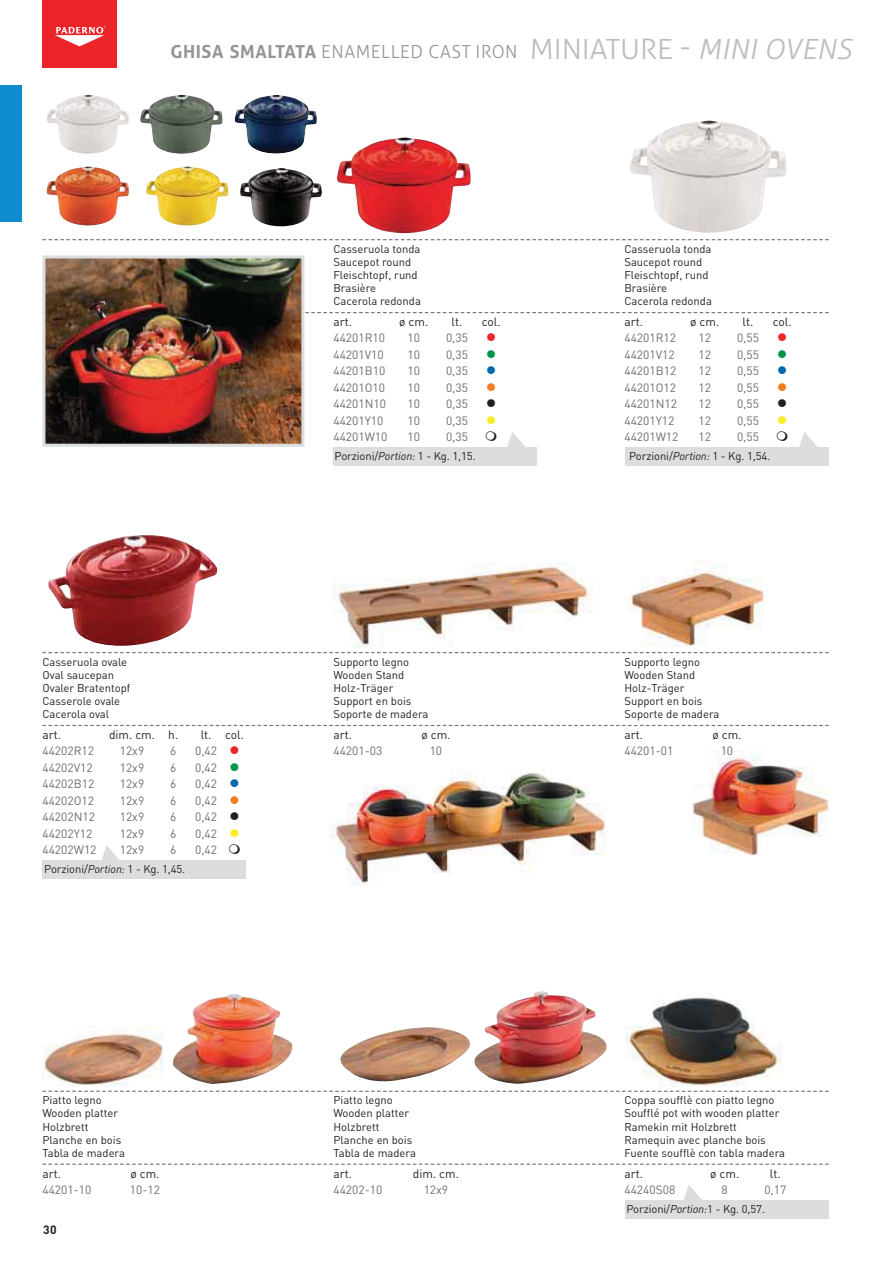
<style>
.page{position:relative;width:893px;height:1263px;background:#fff}
.page>*{position:absolute;margin:0;border:0;box-sizing:border-box;transform-origin:0 0}
.t1{font:300 18px "Aller";letter-spacing:.03em;color:#939598}
.t2{font:12px "DIN";color:#6d6e70}
.t3{font:12px "DIN";color:#231f20}
.t4{font:700 12px "DIN";color:#231f20}
.t5{font:11.25px/13.2px "DIN";color:#231f20}
.s1{font-weight:700}
.s2{font-size:27.9px;color:#bdbdc0}
.s3{font-style:italic;font-size:27.9px;color:#bdbdc0}
.s4{font-style:italic}
</style>
<div class="page">
<svg style="left:507px;top:432px;width:18px;height:15px"></svg>
<div style="left:333px;top:447px;width:204px;height:19px;background:#dcddde"></div>
<svg style="left:102px;top:845px;width:17px;height:15px"></svg>
<div style="left:42px;top:860px;width:204px;height:19px;background:#dcddde"></div>
<svg style="left:684px;top:1185px;width:18px;height:15px"></svg>
<div style="left:625px;top:1200px;width:204px;height:18px;background:#dcddde"></div>
<svg style="left:799px;top:432px;width:18px;height:15px"></svg>
<div style="left:625px;top:447px;width:204px;height:19px;background:#dcddde"></div>
<img style="left:692px;top:751px;width:137px;height:104px">
<img style="left:42px;top:1027px;width:122px;height:60px">
<img style="left:172px;top:994px;width:120px;height:90px">
<svg style="left:42px;top:1164px;width:787px;height:1px"></svg>
<svg style="left:42px;top:1091px;width:787px;height:1px"></svg>
<img style="left:340px;top:1027px;width:130px;height:55px">
<img style="left:625px;top:997px;width:156px;height:90px">
<img style="left:48px;top:535px;width:169px;height:111px">
<svg style="left:42px;top:725px;width:787px;height:1px"></svg>
<svg style="left:42px;top:652px;width:787px;height:1px"></svg>
<img style="left:333px;top:562px;width:260px;height:86px">
<img style="left:330px;top:769px;width:276px;height:116px">
<img style="left:629px;top:560px;width:137px;height:87px">
<img style="left:47px;top:167px;width:82px;height:59px">
<img style="left:146px;top:167px;width:82px;height:59px">
<img style="left:240px;top:168px;width:82px;height:59px">
<img style="left:47px;top:95px;width:82px;height:59px">
<img style="left:140px;top:95px;width:82px;height:59px">
<img style="left:235px;top:95px;width:82px;height:59px">
<svg style="left:304px;top:312px;width:525px;height:1px"></svg>
<svg style="left:42px;top:239px;width:787px;height:1px"></svg>
<img style="left:337px;top:137px;width:134px;height:96px">
<img style="left:630px;top:120px;width:156px;height:113px">
<img style="left:46px;top:259px;width:254px;height:184px">
<div style="left:42px;top:255px;width:262px;height:192px;border:3px solid #dcddde"></div>
<div style="left:0;top:85px;width:21px;height:137px;background:#0f8ccd"></div>
<div style="left:42px;top:0;width:75px;height:67px;background:#eb2429"></div>
<svg style="left:55px;top:26px;width:50px;height:20px"></svg>
<img style="left:474px;top:991px;width:133px;height:93px">
<h1 class="t1" style="left:171px;top:45px;width:683px"><span class="s1">GHISA SMALTATA</span> ENAMELLED CAST IRON <span class="s2">MINIATURE -</span> <span class="s3">MINI OVENS</span></h1>
<p class="t5" style="left:42px;top:656px;width:89px">Casseruola ovale<br>Oval saucepan<br>Ovaler Bratentopf<br>Casserole ovale<br>Cacerola oval</p>
<p class="t3" style="left:42px;top:730px;width:20px">art.</p>
<p class="t3" style="left:109px;top:730px;width:71px">dim. cm. h.</p>
<p class="t3" style="left:201px;top:730px;width:45px">lt. col.</p>
<p class="t2" style="left:42px;top:747px;width:53px">44202R12</p>
<p class="t2" style="left:120px;top:747px;width:26px">12x9</p>
<p class="t2" style="left:170px;top:747px;width:8px">6</p>
<p class="t2" style="left:195px;top:747px;width:23px">0,42</p>
<p class="t2" style="left:42px;top:763px;width:52px">44202V12</p>
<p class="t2" style="left:120px;top:763px;width:26px">12x9</p>
<p class="t2" style="left:170px;top:763px;width:8px">6</p>
<p class="t2" style="left:195px;top:763px;width:23px">0,42</p>
<p class="t2" style="left:42px;top:780px;width:53px">44202B12</p>
<p class="t2" style="left:120px;top:780px;width:26px">12x9</p>
<p class="t2" style="left:170px;top:780px;width:8px">6</p>
<p class="t2" style="left:195px;top:780px;width:23px">0,42</p>
<p class="t2" style="left:42px;top:796px;width:53px">44202O12</p>
<p class="t2" style="left:120px;top:796px;width:26px">12x9</p>
<p class="t2" style="left:170px;top:796px;width:8px">6</p>
<p class="t2" style="left:195px;top:796px;width:23px">0,42</p>
<p class="t2" style="left:42px;top:813px;width:54px">44202N12</p>
<p class="t2" style="left:120px;top:813px;width:26px">12x9</p>
<p class="t2" style="left:170px;top:813px;width:8px">6</p>
<p class="t2" style="left:195px;top:813px;width:23px">0,42</p>
<p class="t2" style="left:42px;top:829px;width:51px">44202Y12</p>
<p class="t2" style="left:120px;top:829px;width:26px">12x9</p>
<p class="t2" style="left:170px;top:829px;width:8px">6</p>
<p class="t2" style="left:195px;top:829px;width:23px">0,42</p>
<p class="t2" style="left:42px;top:846px;width:56px">44202W12</p>
<p class="t2" style="left:120px;top:846px;width:26px">12x9</p>
<p class="t2" style="left:170px;top:846px;width:8px">6</p>
<p class="t2" style="left:195px;top:846px;width:23px">0,42</p>
<p class="t5" style="left:44px;top:863px;width:143px">Porzioni/<span class="s4">Portion:</span> 1 - Kg. 1,45.</p>
<p class="t5" style="left:42px;top:1095px;width:84px">Piatto legno<br>Wooden platter<br>Holzbrett<br>Planche en bois<br>Tabla de madera</p>
<p class="t3" style="left:42px;top:1169px;width:20px">art.</p>
<p class="t3" style="left:130px;top:1169px;width:30px">ø cm.</p>
<p class="t2" style="left:42px;top:1185px;width:50px">44201-10</p>
<p class="t2" style="left:130px;top:1185px;width:32px">10-12</p>
<p class="t4" style="left:43px;top:1221px;width:15px">30</p>
<p class="t5" style="left:333px;top:243px;width:89px">Casseruola tonda<br>Saucepot round<br>Fleischtopf, rund<br>Brasière<br>Cacerola redonda</p>
<p class="t3" style="left:333px;top:317px;width:20px">art.</p>
<p class="t3" style="left:399px;top:317px;width:30px">ø cm.</p>
<p class="t3" style="left:452px;top:317px;width:51px">lt. col.</p>
<p class="t2" style="left:333px;top:334px;width:53px">44201R10</p>
<p class="t2" style="left:407px;top:334px;width:14px">10</p>
<p class="t2" style="left:446px;top:334px;width:23px">0,35</p>
<p class="t2" style="left:333px;top:350px;width:52px">44201V10</p>
<p class="t2" style="left:407px;top:350px;width:14px">10</p>
<p class="t2" style="left:446px;top:350px;width:23px">0,35</p>
<p class="t2" style="left:333px;top:367px;width:53px">44201B10</p>
<p class="t2" style="left:407px;top:367px;width:14px">10</p>
<p class="t2" style="left:446px;top:367px;width:23px">0,35</p>
<p class="t2" style="left:333px;top:383px;width:53px">44201O10</p>
<p class="t2" style="left:407px;top:383px;width:14px">10</p>
<p class="t2" style="left:446px;top:383px;width:23px">0,35</p>
<p class="t2" style="left:333px;top:400px;width:54px">44201N10</p>
<p class="t2" style="left:407px;top:400px;width:14px">10</p>
<p class="t2" style="left:446px;top:400px;width:23px">0,35</p>
<p class="t2" style="left:333px;top:416px;width:51px">44201Y10</p>
<p class="t2" style="left:407px;top:416px;width:14px">10</p>
<p class="t2" style="left:446px;top:416px;width:23px">0,35</p>
<p class="t2" style="left:333px;top:433px;width:56px">44201W10</p>
<p class="t2" style="left:407px;top:433px;width:14px">10</p>
<p class="t2" style="left:446px;top:433px;width:23px">0,35</p>
<p class="t5" style="left:334px;top:451px;width:143px">Porzioni/<span class="s4">Portion:</span> 1 - Kg. 1,15.</p>
<p class="t5" style="left:333px;top:656px;width:97px">Supporto legno<br>Wooden Stand<br>Holz-Träger<br>Support en bois<br>Soporte de madera</p>
<p class="t3" style="left:333px;top:730px;width:20px">art.</p>
<p class="t3" style="left:421px;top:730px;width:30px">ø cm.</p>
<p class="t2" style="left:333px;top:747px;width:50px">44201-03</p>
<p class="t2" style="left:430px;top:747px;width:14px">10</p>
<p class="t5" style="left:333px;top:1095px;width:84px">Piatto legno<br>Wooden platter<br>Holzbrett<br>Planche en bois<br>Tabla de madera</p>
<p class="t3" style="left:333px;top:1169px;width:20px">art.</p>
<p class="t3" style="left:413px;top:1169px;width:47px">dim. cm.</p>
<p class="t2" style="left:333px;top:1185px;width:50px">44202-10</p>
<p class="t2" style="left:424px;top:1185px;width:26px">12x9</p>
<p class="t5" style="left:624px;top:243px;width:89px">Casseruola tonda<br>Saucepot round<br>Fleischtopf, rund<br>Brasière<br>Cacerola redonda</p>
<p class="t3" style="left:624px;top:317px;width:20px">art.</p>
<p class="t3" style="left:690px;top:317px;width:30px">ø cm.</p>
<p class="t3" style="left:742px;top:317px;width:51px">lt. col.</p>
<p class="t2" style="left:624px;top:334px;width:53px">44201R12</p>
<p class="t2" style="left:698px;top:334px;width:14px">12</p>
<p class="t2" style="left:737px;top:334px;width:23px">0,55</p>
<p class="t2" style="left:624px;top:350px;width:52px">44201V12</p>
<p class="t2" style="left:698px;top:350px;width:14px">12</p>
<p class="t2" style="left:737px;top:350px;width:23px">0,55</p>
<p class="t2" style="left:624px;top:367px;width:53px">44201B12</p>
<p class="t2" style="left:698px;top:367px;width:14px">12</p>
<p class="t2" style="left:737px;top:367px;width:23px">0,55</p>
<p class="t2" style="left:624px;top:383px;width:53px">44201O12</p>
<p class="t2" style="left:698px;top:383px;width:14px">12</p>
<p class="t2" style="left:737px;top:383px;width:23px">0,55</p>
<p class="t2" style="left:624px;top:400px;width:54px">44201N12</p>
<p class="t2" style="left:698px;top:400px;width:14px">12</p>
<p class="t2" style="left:737px;top:400px;width:23px">0,55</p>
<p class="t2" style="left:624px;top:416px;width:51px">44201Y12</p>
<p class="t2" style="left:698px;top:416px;width:14px">12</p>
<p class="t2" style="left:737px;top:416px;width:23px">0,55</p>
<p class="t2" style="left:624px;top:433px;width:56px">44201W12</p>
<p class="t2" style="left:698px;top:433px;width:14px">12</p>
<p class="t2" style="left:737px;top:433px;width:23px">0,55</p>
<p class="t5" style="left:629px;top:451px;width:143px">Porzioni/<span class="s4">Portion:</span> 1 - Kg. 1,54.</p>
<p class="t5" style="left:624px;top:656px;width:97px">Supporto legno<br>Wooden Stand<br>Holz-Träger<br>Support en bois<br>Soporte de madera</p>
<p class="t3" style="left:624px;top:730px;width:20px">art.</p>
<p class="t3" style="left:712px;top:730px;width:30px">ø cm.</p>
<p class="t2" style="left:624px;top:747px;width:50px">44201-01</p>
<p class="t2" style="left:721px;top:747px;width:14px">10</p>
<p class="t5" style="left:624px;top:1095px;width:162px">Coppa soufflè con piatto legno<br>Soufflé pot with wooden platter<br>Ramekin mit Holzbrett<br>Ramequin avec planche bois<br>Fuente soufflè con tabla madera</p>
<p class="t3" style="left:624px;top:1169px;width:20px">art.</p>
<p class="t3" style="left:710px;top:1169px;width:30px">ø cm.</p>
<p class="t3" style="left:770px;top:1169px;width:12px">lt.</p>
<p class="t2" style="left:624px;top:1185px;width:52px">44240S08</p>
<p class="t2" style="left:721px;top:1185px;width:8px">8</p>
<p class="t2" style="left:764px;top:1185px;width:23px">0,17</p>
<p class="t5" style="left:626px;top:1204px;width:140px">Porzioni/<span class="s4">Portion:</span>1 - Kg. 0,57.</p>
</div>
